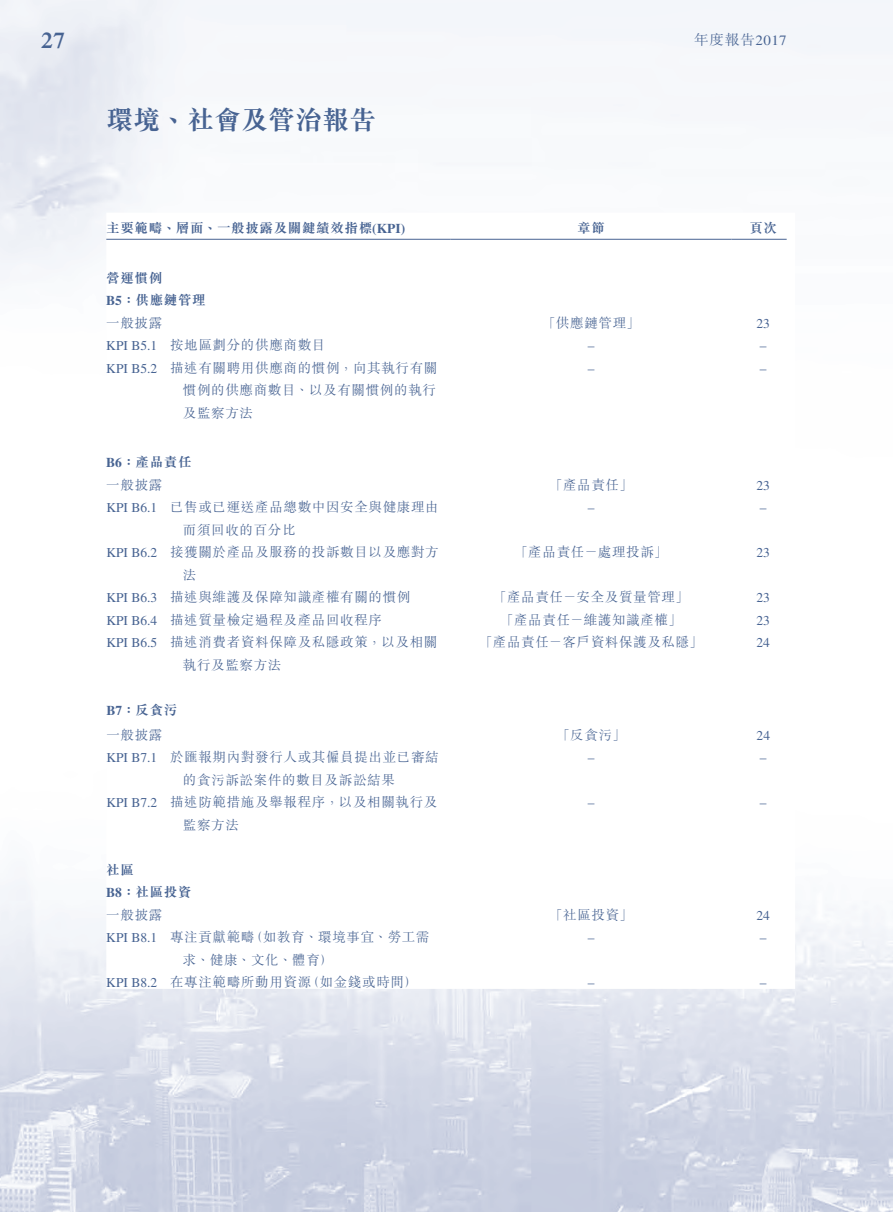
<style>
.page{position:relative;width:893px;height:1212px;background:#fff}
.page>*{position:absolute;margin:0;border:0;box-sizing:border-box;transform-origin:0 0}
.t1{font:700 27px "M Sung HK";color:#476392}
.t2{font:600 22.5px "Times LT Std";color:#476392;scale:1.05 1}
.t3{font:300 14.25px "M Sung HK";color:#476392;scale:1.05 1}
.t4{font:300 13.5px/22.5px "M Sung HK";letter-spacing:.05em;color:#476392}
.t5{font:13.5px "Times LT Std";color:#476392}
.t6{font:700 13.5px/22.5px "M Sung HK";letter-spacing:.05em;color:#476392}
.s1{font-family:"Times LT Std"}
.s2{font-family:"Times LT Std";font-weight:400}
</style>
<div class="page">
<img style="left:0;top:0;width:893px;height:1212px">
<svg style="left:106px;top:213px;width:689px;height:776px"></svg>
<hr style="left:106px;top:239px;width:64px;height:1px;background:#476392">
<hr style="left:170px;top:239px;width:281px;height:1px;background:#476392">
<hr style="left:451px;top:239px;width:280px;height:1px;background:#476392">
<hr style="left:731px;top:239px;width:56px;height:1px;background:#476392">
<h2 class="t2" style="left:41px;top:27px;width:25px">27</h2>
<h1 class="t1" style="left:106px;top:102px;width:271px">環境、社會及管治報告</h1>
<p class="t6" style="left:106px;top:217px;width:300px">主要範疇、層面、一般披露及關鍵績效指標<span class="s1">(KPI)</span></p>
<p class="t6" style="left:106px;top:266px;width:101px">營運慣例<br><span class="s1">B5</span>：供應鏈管理</p>
<p class="t4" style="left:106px;top:311px;width:58px">一般披露</p>
<p class="t5" style="left:106px;top:338px;width:53px">KPI B5.1</p>
<p class="t5" style="left:106px;top:361px;width:53px">KPI B5.2</p>
<p class="t4" style="left:170px;top:334px;width:157px">按地區劃分的供應商數目</p>
<p class="t4" style="left:170px;top:356px;width:269px">描述有關聘用供應商的慣例，向其執行有關</p>
<p class="t4" style="left:183px;top:379px;width:255px">慣例的供應商數目、以及有關慣例的執行及監察方法</p>
<p class="t6" style="left:106px;top:450px;width:87px"><span class="s1">B6</span>：產品責任</p>
<p class="t4" style="left:106px;top:473px;width:58px">一般披露</p>
<p class="t5" style="left:106px;top:500px;width:53px">KPI B6.1</p>
<p class="t4" style="left:170px;top:495px;width:270px">已售或已運送產品總數中因安全與健康理由</p>
<p class="t4" style="left:183px;top:518px;width:114px">而須回收的百分比</p>
<p class="t5" style="left:106px;top:545px;width:53px">KPI B6.2</p>
<p class="t4" style="left:170px;top:540px;width:270px">接獲關於產品及服務的投訴數目以及應對方</p>
<p class="t4" style="left:183px;top:563px;width:15px">法</p>
<p class="t5" style="left:106px;top:590px;width:53px">KPI B6.3</p>
<p class="t4" style="left:170px;top:585px;width:242px">描述與維護及保障知識產權有關的慣例</p>
<p class="t5" style="left:106px;top:613px;width:53px">KPI B6.4</p>
<p class="t4" style="left:170px;top:608px;width:213px">描述質量檢定過程及產品回收程序</p>
<p class="t5" style="left:106px;top:635px;width:53px">KPI B6.5</p>
<p class="t4" style="left:170px;top:630px;width:269px">描述消費者資料保障及私隱政策，以及相關</p>
<p class="t4" style="left:183px;top:653px;width:100px">執行及監察方法</p>
<p class="t6" style="left:106px;top:698px;width:73px"><span class="s1">B7</span>：反貪污</p>
<p class="t4" style="left:106px;top:723px;width:58px">一般披露</p>
<p class="t5" style="left:106px;top:750px;width:53px">KPI B7.1</p>
<p class="t5" style="left:106px;top:795px;width:53px">KPI B7.2</p>
<p class="t4" style="left:170px;top:745px;width:270px">於匯報期內對發行人或其僱員提出並已審結</p>
<p class="t4" style="left:183px;top:768px;width:213px">的貪污訴訟案件的數目及訴訟結果</p>
<p class="t4" style="left:170px;top:790px;width:269px">描述防範措施及舉報程序，以及相關執行及</p>
<p class="t4" style="left:183px;top:813px;width:58px">監察方法</p>
<p class="t6" style="left:106px;top:858px;width:87px">社區<br><span class="s1">B8</span>：社區投資</p>
<p class="t4" style="left:106px;top:903px;width:58px">一般披露</p>
<p class="t5" style="left:106px;top:930px;width:53px">KPI B8.1</p>
<p class="t5" style="left:106px;top:975px;width:53px">KPI B8.2</p>
<p class="t4" style="left:170px;top:925px;width:86px">專注貢獻範疇</p>
<p class="t4" style="left:249px;top:925px;width:182px">（如教育、環境事宜、勞工需</p>
<p class="t4" style="left:183px;top:948px;width:152px">求、健康、文化、體育(</p>
<p class="t4" style="left:306px;top:970px;width:113px">（如金錢或時間(</p>
<p class="t4" style="left:170px;top:970px;width:143px">在專注範疇所動用資源</p>
<p class="t3" style="left:694px;top:30px;width:90px">年度報告<span class="s2">2017</span></p>
<p class="t6" style="left:577px;top:217px;width:29px">章節</p>
<p class="t6" style="left:749px;top:217px;width:29px">頁次</p>
<p class="t4" style="left:542px;top:311px;width:99px">「供應鏈管理「</p>
<p class="t5" style="left:756px;top:316px;width:15px">23</p>
<p class="t5" style="left:588px;top:338px;width:8px">–</p>
<p class="t5" style="left:760px;top:338px;width:8px">–</p>
<p class="t5" style="left:588px;top:361px;width:8px">–</p>
<p class="t5" style="left:760px;top:361px;width:8px">–</p>
<p class="t4" style="left:550px;top:473px;width:85px">「產品責任「</p>
<p class="t5" style="left:756px;top:478px;width:15px">23</p>
<p class="t5" style="left:588px;top:500px;width:8px">–</p>
<p class="t5" style="left:760px;top:500px;width:8px">–</p>
<p class="t4" style="left:515px;top:540px;width:154px">「產品責任－處理投訴「</p>
<p class="t5" style="left:756px;top:545px;width:15px">23</p>
<p class="t4" style="left:494px;top:585px;width:197px">「產品責任－安全及質量管理「</p>
<p class="t5" style="left:756px;top:590px;width:15px">23</p>
<p class="t4" style="left:501px;top:608px;width:182px">「產品責任－維護知識產權「</p>
<p class="t5" style="left:756px;top:613px;width:15px">23</p>
<p class="t4" style="left:479px;top:630px;width:225px">「產品責任－客戶資料保護及私隱「</p>
<p class="t5" style="left:756px;top:635px;width:15px">24</p>
<p class="t4" style="left:557px;top:723px;width:70px">「反貪污「</p>
<p class="t5" style="left:757px;top:727px;width:15px">24</p>
<p class="t5" style="left:588px;top:750px;width:8px">–</p>
<p class="t5" style="left:760px;top:750px;width:8px">–</p>
<p class="t5" style="left:588px;top:795px;width:8px">–</p>
<p class="t5" style="left:760px;top:795px;width:8px">–</p>
<p class="t4" style="left:550px;top:903px;width:85px">「社區投資「</p>
<p class="t5" style="left:756px;top:907px;width:15px">24</p>
<p class="t5" style="left:588px;top:930px;width:8px">–</p>
<p class="t5" style="left:760px;top:930px;width:8px">–</p>
<p class="t5" style="left:588px;top:975px;width:8px">–</p>
<p class="t5" style="left:760px;top:975px;width:8px">–</p>
</div>
